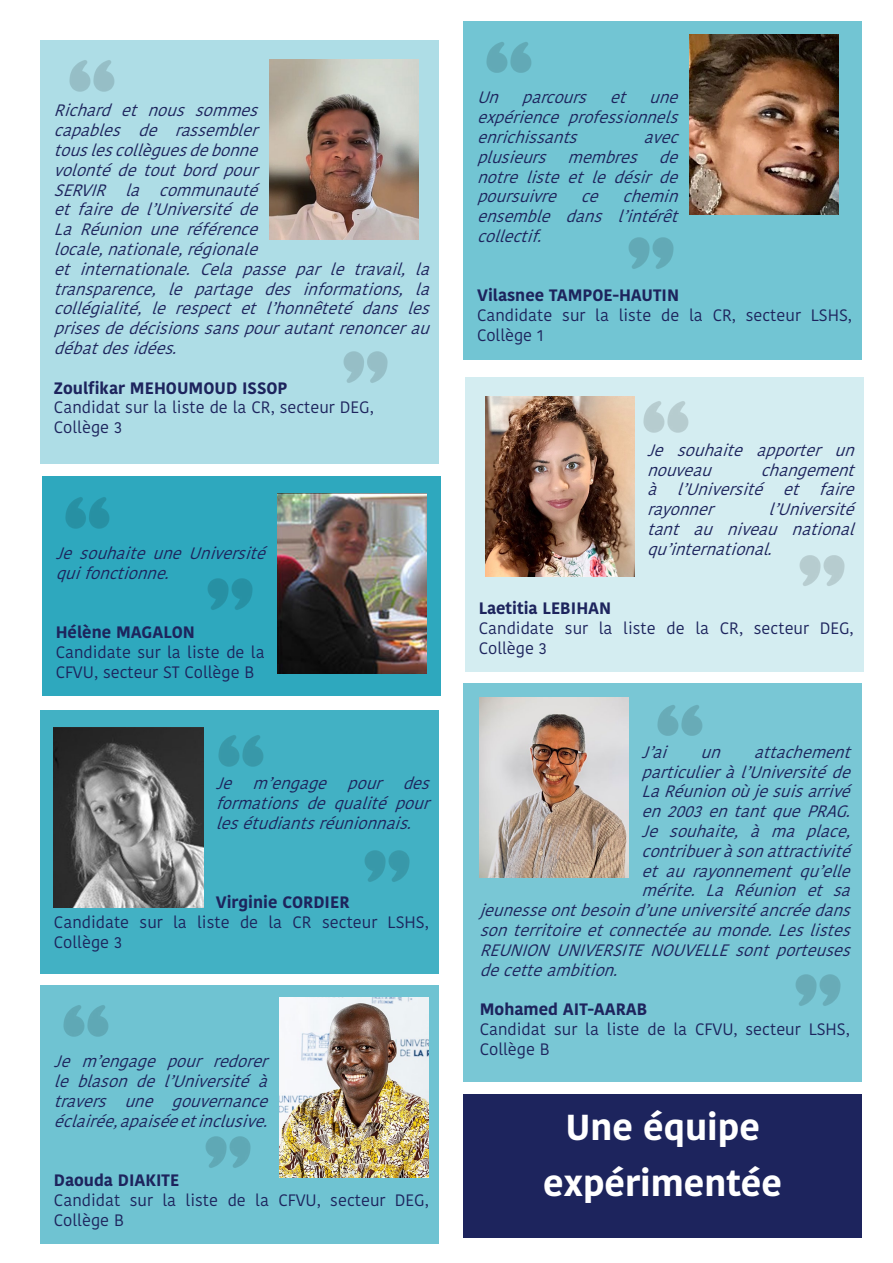
<style>
.page{position:relative;width:893px;height:1263px;background:#fff}
.page>*{position:absolute;margin:0;border:0;box-sizing:border-box;transform-origin:0 0}
.t1{font:700 36px/55.5px "Kohinoor Bangla";color:#fff;text-align:center}
.t2{font:italic 16.5px/19.8px "Kohinoor Telugu";color:#1d245d;text-align:justify}
.t3{font:16.5px/19.8px "Kohinoor Telugu";color:#1d245d}
.t4{font:700 16.5px "Kohinoor Telugu";color:#1d245d}
</style>
<div class="page">
<div style="left:40px;top:40px;width:399px;height:423px;background:#aedde6"></div>
<img style="left:343px;top:351px;width:45px;height:32px">
<img style="left:69px;top:60px;width:46px;height:32px">
<img style="left:270px;top:59px;width:149px;height:180px">
<div style="left:463px;top:21px;width:399px;height:338px;background:#72c5d3"></div>
<img style="left:486px;top:42px;width:46px;height:31px">
<img style="left:628px;top:237px;width:46px;height:32px">
<img style="left:690px;top:35px;width:149px;height:180px">
<div style="left:40px;top:710px;width:399px;height:264px;background:#42b1c4"></div>
<img style="left:364px;top:850px;width:46px;height:32px">
<img style="left:218px;top:735px;width:46px;height:32px">
<img style="left:54px;top:727px;width:149px;height:180px">
<div style="left:40px;top:985px;width:399px;height:258px;background:#6fc3d2"></div>
<img style="left:63px;top:1005px;width:46px;height:32px">
<img style="left:205px;top:1136px;width:46px;height:32px">
<img style="left:280px;top:998px;width:149px;height:180px">
<div style="left:42px;top:477px;width:398px;height:219px;background:#2ea8be"></div>
<img style="left:65px;top:497px;width:45px;height:32px">
<img style="left:207px;top:578px;width:46px;height:32px">
<img style="left:277px;top:493px;width:149px;height:180px">
<div style="left:465px;top:377px;width:399px;height:294px;background:#d4edf1"></div>
<img style="left:799px;top:555px;width:46px;height:31px">
<img style="left:643px;top:401px;width:46px;height:32px">
<img style="left:485px;top:397px;width:149px;height:180px">
<div style="left:463px;top:1094px;width:399px;height:144px;background:#1d245d"></div>
<div style="left:463px;top:684px;width:399px;height:398px;background:#79c7d5"></div>
<img style="left:657px;top:705px;width:46px;height:31px">
<img style="left:795px;top:974px;width:46px;height:32px">
<img style="left:480px;top:697px;width:149px;height:180px">
<p class="t2" style="left:54px;top:101px;width:386px;text-align:left">Richard et nous sommes<br>capables de rassembler touslescollèguesdebonne volontédetoutbordpour<br>SERVIR la communauté etfairedel’Universitéde<br>LaRéunionuneréférence locale,nationale,régionale etinternationale.Celapasseparletravail,la transparence, le partage des informations, la collégialité,lerespectetl’honnêtetédansles prisesdedécisionssanspourautantrenoncerau débatdesidées.</p>
<p class="t4" style="left:54px;top:378px;width:235px">Zoulfikar MEHOUMOUD ISSOP</p>
<p class="t3" style="left:54px;top:398px;width:321px">Candidat sur la liste de la CR, secteur DEG,<br>Collège 3</p>
<p class="t2" style="left:56px;top:543px;width:220px">JesouhaiteuneUniversité quifonctionne.</p>
<p class="t4" style="left:56px;top:623px;width:141px">Hélène MAGALON</p>
<p class="t3" style="left:56px;top:642px;width:210px">Candidate sur la liste de la<br>CFVU, secteur ST Collège B</p>
<p class="t2" style="left:216px;top:774px;width:224px">Je m’engage pour des formationsdequalitépour lesétudiantsréunionnais.</p>
<p class="t4" style="left:216px;top:893px;width:135px">Virginie CORDIER</p>
<p class="t3" style="left:54px;top:912px;width:376px">Candidate sur la liste de la CR secteur LSHS,<br>Collège 3</p>
<p class="t2" style="left:54px;top:1051px;width:224px">Je m’engage pour redorer leblasondel’Universitéà travers une gouvernance éclairée,apaiséeetinclusive.</p>
<p class="t4" style="left:54px;top:1171px;width:127px">Daouda DIAKITE</p>
<p class="t3" style="left:54px;top:1190px;width:376px">Candidat sur la liste de la CFVU, secteur DEG,<br>Collège B</p>
<p class="t2" style="left:477px;top:88px;width:211px">Un parcours et une expérienceprofessionnels enrichissants</p>
<p class="t2" style="left:477px;top:127px;width:211px;text-indent:167px">avec plusieurs membres de notrelisteetledésirde poursuivre ce chemin ensemble dans l’intérêt collectif.</p>
<p class="t4" style="left:477px;top:286px;width:203px">Vilasnee TAMPOE-HAUTIN</p>
<p class="t3" style="left:477px;top:306px;width:376px">Candidate sur la liste de la CR, secteur LSHS,<br>Collège 1</p>
<p class="t2" style="left:647px;top:440px;width:217px">Je souhaite apporter un nouveau</p>
<p class="t2" style="left:647px;top:460px;width:217px;text-indent:114px">changement à l’Université et faire rayonner</p>
<p class="t2" style="left:647px;top:500px;width:217px;text-indent:121px">l’Université tant au niveau national qu’international.</p>
<p class="t4" style="left:479px;top:599px;width:134px">Laetitia LEBIHAN</p>
<p class="t3" style="left:479px;top:618px;width:376px">Candidate sur la liste de la CR, secteur DEG,<br>Collège 3</p>
<p class="t2" style="left:642px;top:742px;width:35px">J’ai</p>
<p class="t2" style="left:700px;top:742px;width:30px">un</p>
<p class="t2" style="left:754px;top:742px;width:107px">attachement</p>
<p class="t2" style="left:642px;top:762px;width:219px">particulieràl’Universitéde</p>
<p class="t2" style="left:642px;top:782px;width:219px">LaRéunionoùjesuisarrivé</p>
<p class="t2" style="left:642px;top:802px;width:219px">en2003entantquePRAG.</p>
<p class="t2" style="left:642px;top:821px;width:219px">Je souhaite, à ma place,</p>
<p class="t2" style="left:642px;top:841px;width:219px">contribueràsonattractivité</p>
<p class="t2" style="left:642px;top:861px;width:219px">etaurayonnementqu’elle</p>
<p class="t2" style="left:642px;top:881px;width:219px">mérite. La Réunion et sa</p>
<p class="t2" style="left:480px;top:901px;width:381px">jeunesseontbesoind’uneuniversitéancréedans</p>
<p class="t2" style="left:480px;top:920px;width:381px">sonterritoireetconnectéeaumonde.Leslistes</p>
<p class="t2" style="left:480px;top:940px;width:381px">REUNIONUNIVERSITENOUVELLEsontporteuses</p>
<p class="t2" style="left:480px;top:960px;width:148px">decetteambition.</p>
<p class="t4" style="left:480px;top:1000px;width:169px">Mohamed AIT-AARAB</p>
<p class="t3" style="left:480px;top:1019px;width:371px">Candidat sur la liste de la CFVU, secteur LSHS,<br>Collège B</p>
<h1 class="t1" style="left:543px;top:1098px;width:240px">Une équipe expérimentée</h1>
</div>
